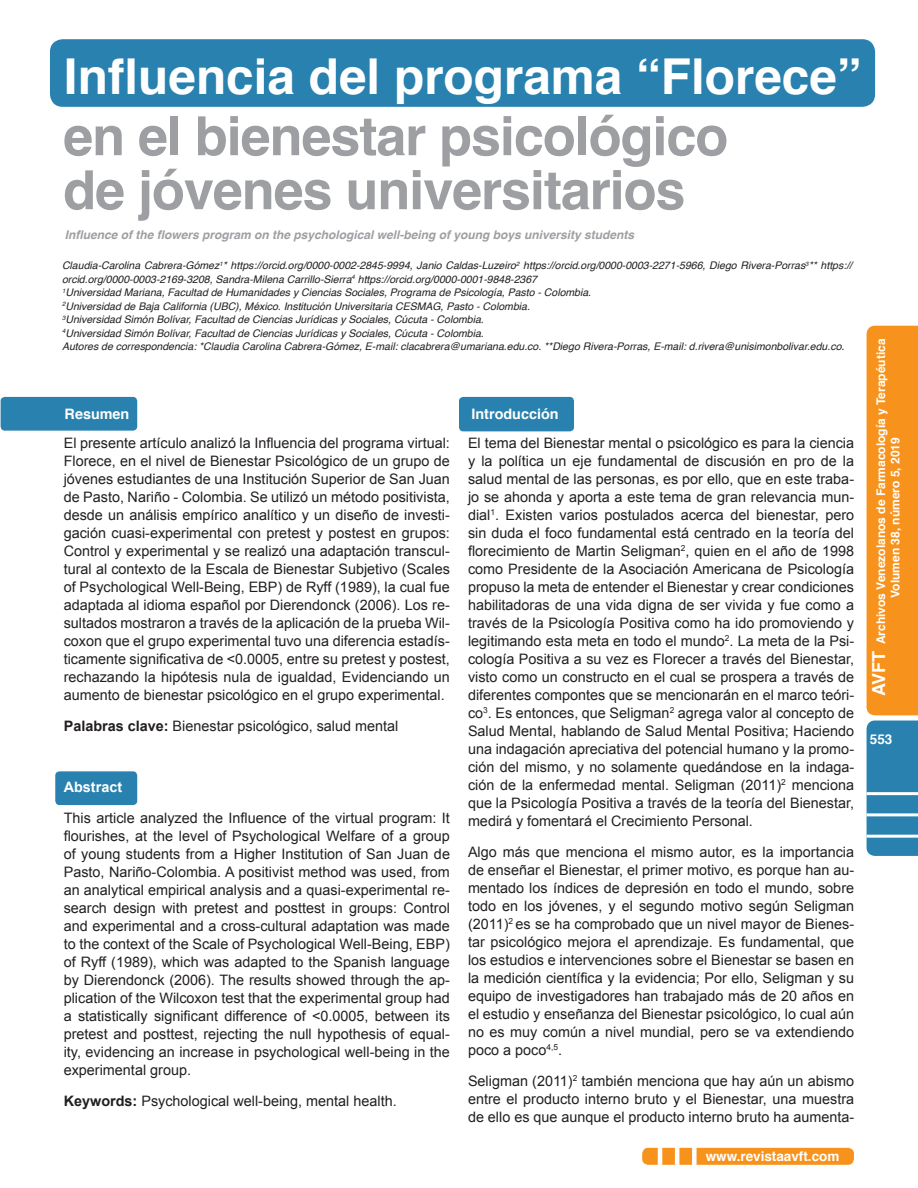
<style>
.page{position:relative;width:918px;height:1188px;background:#fff}
.page>*{position:absolute;margin:0;border:0;box-sizing:border-box;transform-origin:0 0}
.t1{font:700 54px "Helvetica";letter-spacing:-.02em;color:#9d9fa2}
.t2{font:700 49.5px "Helvetica";color:#fff}
.t3{font:14.4px/18px "Arial";color:#231f20;text-align:justify}
.t4{font:700 14.4px "Helvetica";color:#fff}
.t5{font:700 14.4px "Arial";color:#fff}
.t6{font:700 13.5px "Helvetica";color:#fff}
.t7{font:italic 700 12px "Helvetica";color:#9d9fa2}
.t8{font:700 12px/14.4px "Helvetica";color:#fff;text-align:center}
.Párrafo_de_lista{font:italic 10.5px/13.5px "Helvetica";color:#231f20}
.s1{font-weight:700}
.s2{font-size:18px}
</style>
<div class="page">
<div style="left:867px;top:721px;width:51px;height:135px;background:#2881ae"></div>
<div style="left:867px;top:326px;width:51px;height:389px;background:#f7931d"></div>
<hr style="left:867px;top:835px;width:51px;height:3px;background:#fff">
<hr style="left:867px;top:813px;width:51px;height:3px;background:#fff">
<hr style="left:867px;top:792px;width:51px;height:3px;background:#fff">
<div style="left:642px;top:1148px;width:212px;height:17px;background:#f7931d;border-radius:6px"></div>
<div style="left:692px;top:1139px;width:5px;height:33px;background:#fff"></div>
<hr style="left:675px;top:1140px;width:4px;height:33px;background:#fff">
<hr style="left:658px;top:1140px;width:4px;height:33px;background:#fff">
<div style="left:55px;top:771px;width:82px;height:34px;background:#2881ae;border-radius:4px"></div>
<div style="left:459px;top:397px;width:115px;height:34px;background:#2881ae;border-radius:4px"></div>
<div style="left:50px;top:39px;width:825px;height:68px;background:#2881ae;border-radius:13px"></div>
<div style="left:1px;top:397px;width:136px;height:34px;background:#2881ae;border-radius:4px"></div>
<p class="t2" style="left:64px;top:36px;width:799px">Influencia del programa “Florece”</p>
<p class="t1" style="left:63px;top:93px;width:667px">en el bienestar psicológico</p>
<p class="t1" style="left:63px;top:147px;width:624px">de jóvenes universitarios</p>
<p class="t7" style="left:65px;top:225px;width:571px">Influence of the flowers program on the psychological well-being of young boys university students</p>
<p class="Párrafo_de_lista" style="left:62px;top:259px;width:792px">Claudia-Carolina Cabrera-Gómez<sup>1</sup>* https://orcid.org/0000-0002-2845-9994, Janio Caldas-Luzeiro<sup>2</sup> https://orcid.org/0000-0003-2271-5966, Diego Rivera-Porras<sup>3</sup>** https:// orcid.org/0000-0003-2169-3208, Sandra-Milena Carrillo-Sierra<sup>4</sup> https://orcid.org/0000-0001-9848-2367</p>
<p class="Párrafo_de_lista" style="left:62px;top:286px;width:531px"><sup>1</sup>Universidad Mariana, Facultad de Humanidades y Ciencias Sociales, Programa de Psicología, Pasto - Colombia.</p>
<p class="Párrafo_de_lista" style="left:62px;top:300px;width:469px"><sup>2</sup>Universidad de Baja California (UBC), México. Institución Universitaria CESMAG, Pasto - Colombia.</p>
<p class="Párrafo_de_lista" style="left:62px;top:313px;width:423px"><sup>3</sup>Universidad Simón Bolívar, Facultad de Ciencias Jurídicas y Sociales, Cúcuta - Colombia.</p>
<p class="Párrafo_de_lista" style="left:62px;top:327px;width:423px"><sup>4</sup>Universidad Simón Bolívar, Facultad de Ciencias Jurídicas y Sociales, Cúcuta - Colombia.</p>
<p class="Párrafo_de_lista" style="left:62px;top:340px;width:784px">Autores de correspondencia: *Claudia Carolina Cabrera-Gómez, E-mail: clacabrera@umariana.edu.co. **Diego Rivera-Porras, E-mail: d.rivera@unisimonbolivar.edu.co.</p>
<p class="t4" style="left:65px;top:402px;width:66px">Resumen</p>
<p class="t3" style="left:64px;top:434px;width:388px">El presente artículo analizó la Influencia del programa virtual:<br>Florece, en el nivel de Bienestar Psicológico de un grupo de jóvenes estudiantes de una Institución Superior de San Juan de Pasto, Nariño - Colombia. Se utilizó un método positivista, desde un análisis empírico analítico y un diseño de investi&shy;gación cuasi-experimental con pretest y postest en grupos:<br>Control y experimental y se realizó una adaptación transcul&shy;tural al contexto de la Escala de Bienestar Subjetivo (Scales of Psychological Well-Being, EBP) de Ryff (1989), la cual fue adaptada al idioma español por Dierendonck (2006). Los re&shy;sultados mostraron a través de la aplicación de la prueba Wil&shy;coxon que el grupo experimental tuvo una diferencia estadís&shy;ticamente significativa de &lt;0.0005, entre su pretest y postest, rechazando la hipótesis nula de igualdad, Evidenciando un aumento de bienestar psicológico en el grupo experimental.</p>
<p class="t3" style="left:64px;top:717px;width:336px"><span class="s1">Palabras clave:</span> Bienestar psicológico, salud mental</p>
<p class="t5" style="left:64px;top:778px;width:60px">Abstract</p>
<p class="t3" style="left:64px;top:809px;width:388px">This article analyzed the Influence of the virtual program: It flourishes, at the level of Psychological Welfare of a group of young students from a Higher Institution of San Juan de Pasto, Nariño-Colombia. A positivist method was used, from an analytical empirical analysis and a quasi-experimental re&shy;search design with pretest and posttest in groups: Control and experimental and a cross-cultural adaptation was made to the context of the Scale of Psychological Well-Being, EBP) of Ryff (1989), which was adapted to the Spanish language by Dierendonck (2006). The results showed through the ap&shy;plication of the Wilcoxon test that the experimental group had a statistically significant difference of &lt;0.0005, between its pretest and posttest, rejecting the null hypothesis of equal&shy;ity, evidencing an increase in psychological well-being in the experimental group.</p>
<p class="t3" style="left:64px;top:1092px;width:334px"><span class="s1">Keywords:</span> Psychological well-being, mental health.</p>
<p class="t4" style="left:471px;top:402px;width:89px">Introducción</p>
<p class="t3" style="left:468px;top:434px;width:388px">El tema del Bienestar mental o psicológico es para la ciencia y la política un eje fundamental de discusión en pro de la salud mental de las personas, es por ello, que en este traba&shy;jo se ahonda y aporta a este tema de gran relevancia mun&shy;dial<sup>1</sup>. Existen varios postulados acerca del bienestar, pero sin duda el foco fundamental está centrado en la teoría del florecimiento de Martin Seligman<sup>2</sup>, quien en el año de 1998 como Presidente de la Asociación Americana de Psicología propuso la meta de entender el Bienestar y crear condiciones habilitadoras de una vida digna de ser vivida y fue como a través de la Psicología Positiva como ha ido promoviendo y legitimando esta meta en todo el mundo<sup>2</sup>. La meta de la Psi&shy;cología Positiva a su vez es Florecer a través del Bienestar, visto como un constructo en el cual se prospera a través de diferentes compontes que se mencionarán en el marco teóri&shy;co<sup>3</sup>. Es entonces, que Seligman<sup>2</sup> agrega valor al concepto de Salud Mental, hablando de Salud Mental Positiva; Haciendo una indagación apreciativa del potencial humano y la promo&shy;ción del mismo, y no solamente quedándose en la indaga&shy;ción de la enfermedad mental. Seligman (2011)<sup>2</sup> menciona que la Psicología Positiva a través de la teoría del Bienestar, medirá y fomentará el Crecimiento Personal.</p>
<p class="t3" style="left:468px;top:843px;width:388px">Algo más que menciona el mismo autor, es la importancia de enseñar el Bienestar, el primer motivo, es porque han au&shy;mentado los índices de depresión en todo el mundo, sobre todo en los jóvenes, y el segundo motivo según Seligman (2011)<sup>2</sup> es se ha comprobado que un nivel mayor de Bienes&shy;tar psicológico mejora el aprendizaje. Es fundamental, que los estudios e intervenciones sobre el Bienestar se basen en la medición científica y la evidencia; Por ello, Seligman y su equipo de investigadores han trabajado más de 20 años en el estudio y enseñanza del Bienestar psicológico, lo cual aún no es muy común a nivel mundial, pero se va extendiendo poco a poco<sup>4,5</sup>.</p>
<p class="t3" style="left:468px;top:1072px;width:388px">Seligman (2011)<sup>2</sup> también menciona que hay aún un abismo entre el producto interno bruto y el Bienestar, una muestra de ello es que aunque el producto interno bruto ha aumenta-</p>
<p class="t6" style="left:706px;top:1145px;width:135px">www.revistaavft.com</p>
<p class="t8" style="left:874px;top:696px;width:359px;rotate:-90deg"><span class="s2">AVFT</span> Archivos Venezolanos de Farmacología y Terapéutica<br>Volumen 38, número 5, 2019</p>
<p class="t6" style="left:870px;top:729px;width:24px">553</p>
</div>
